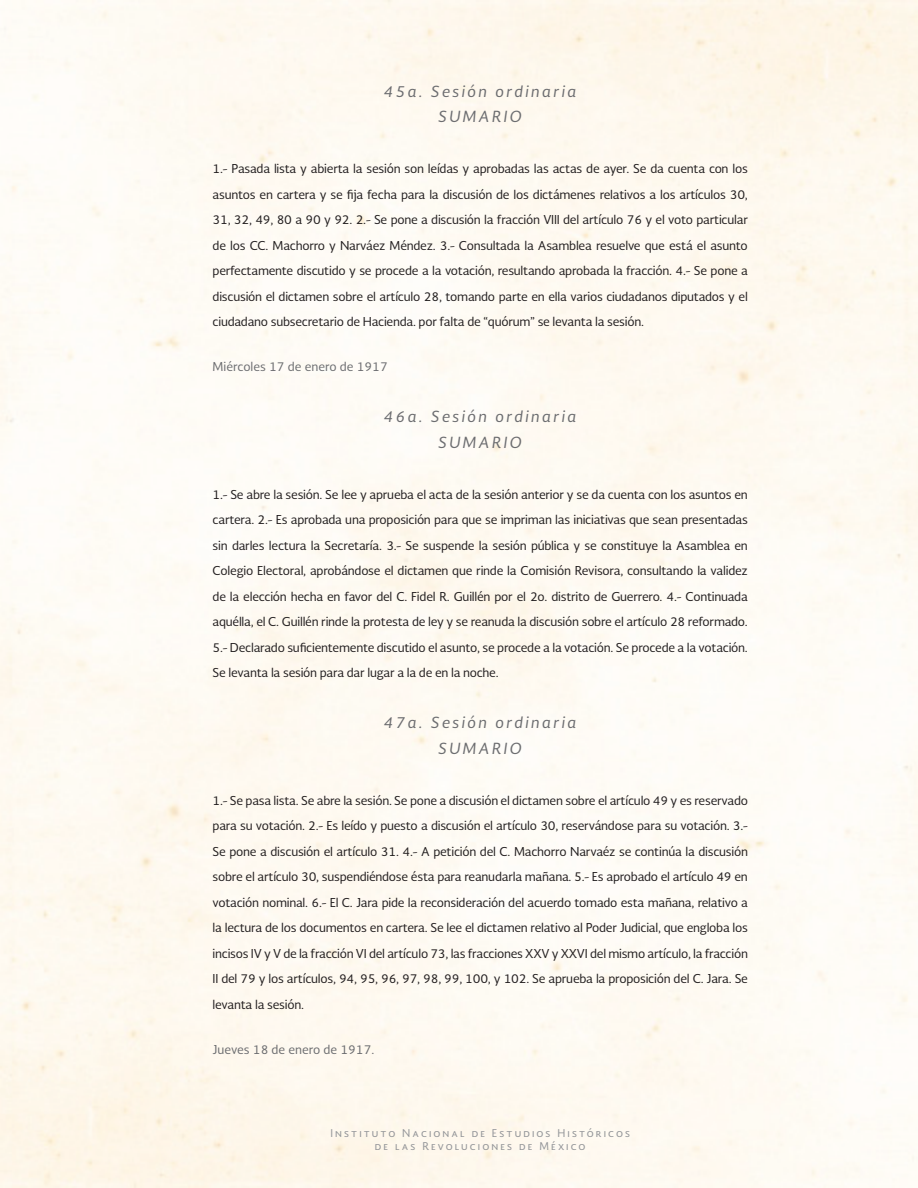
<style>
.page{position:relative;width:918px;height:1188px;background:#fff}
.page>*{position:absolute;margin:0;border:0;box-sizing:border-box;transform-origin:0 0}
.cargo{font:italic 15px "Soberana Sans";letter-spacing:.15em;color:#6c6d70}
.CUERPO{font:12px/25.5px "Soberana Sans";letter-spacing:-.02em;color:#231f20;text-align:justify}
.fechA{font:12px "Soberana Sans";color:#6c6d70}
.t1{font:10.5px/13.5px "Soberana Sans";letter-spacing:.2em;color:#939598;text-align:center}
</style>
<div class="page">
<p class="cargo" style="left:384px;top:81px;width:194px">45a. Sesión ordinaria</p>
<p class="cargo" style="left:439px;top:107px;width:85px">SUMARIO</p>
<p class="CUERPO" style="left:213px;top:156px;width:537px">1.- Pasada lista y abierta la sesión son leídas y aprobadas las actas de ayer. Se da cuenta con los asuntos en cartera y se fija fecha para la discusión de los dictámenes relativos a los artículos 30, 31, 32, 49, 80 a 90 y 92. 2.- Se pone a discusión la fracción VIII del artículo 76 y el voto particular de los CC. Machorro y Narváez Méndez. 3.- Consultada la Asamblea resuelve que está el asunto perfectamente discutido y se procede a la votación, resultando aprobada la fracción. 4.- Se pone a discusión el dictamen sobre el artículo 28, tomando parte en ella varios ciudadanos diputados y el ciudadano subsecretario de Hacienda. por falta de “quórum” se levanta la sesión.</p>
<p class="fechA" style="left:213px;top:359px;width:177px">Miércoles 17 de enero de 1917</p>
<p class="cargo" style="left:384px;top:407px;width:194px">46a. Sesión ordinaria</p>
<p class="cargo" style="left:439px;top:432px;width:85px">SUMARIO</p>
<p class="CUERPO" style="left:213px;top:481px;width:537px">1.- Se abre la sesión. Se lee y aprueba el acta de la sesión anterior y se da cuenta con los asuntos en cartera. 2.- Es aprobada una proposición para que se impriman las iniciativas que sean presentadas sin darles lectura la Secretaría. 3.- Se suspende la sesión pública y se constituye la Asamblea en Colegio Electoral, aprobándose el dictamen que rinde la Comisión Revisora, consultando la validez de la elección hecha en favor del C. Fidel R. Guillén por el 2o. distrito de Guerrero. 4.- Continuada aquélla, el C. Guillén rinde la protesta de ley y se reanuda la discusión sobre el artículo 28 reformado.<br>5.- Declarado suficientemente discutido el asunto, se procede a la votación. Se procede a la votación.<br>Se levanta la sesión para dar lugar a la de en la noche.</p>
<p class="cargo" style="left:384px;top:713px;width:194px">47a. Sesión ordinaria</p>
<p class="cargo" style="left:439px;top:738px;width:85px">SUMARIO</p>
<p class="CUERPO" style="left:213px;top:787px;width:537px">1.- Se pasa lista. Se abre la sesión. Se pone a discusión el dictamen sobre el artículo 49 y es reservado para su votación. 2.- Es leído y puesto a discusión el artículo 30, reservándose para su votación. 3.- Se pone a discusión el artículo 31. 4.- A petición del C. Machorro Narvaéz se continúa la discusión sobre el artículo 30, suspendiéndose ésta para reanudarla mañana. 5.- Es aprobado el artículo 49 en votación nominal. 6.- El C. Jara pide la reconsideración del acuerdo tomado esta mañana, relativo a la lectura de los documentos en cartera. Se lee el dictamen relativo al Poder Judicial, que engloba los incisos IV y V de la fracción VI del artículo 73, las fracciones XXV y XXVI del mismo artículo, la fracción II del 79 y los artículos, 94, 95, 96, 97, 98, 99, 100, y 102. Se aprueba la proposición del C. Jara. Se levanta la sesión.</p>
<p class="fechA" style="left:213px;top:1041px;width:163px">Jueves 18 de enero de 1917.</p>
<p class="t1" style="left:330px;top:1126px;width:301px">Instituto Nacional de Estudios Históricos de las Revoluciones de México</p>
</div>
